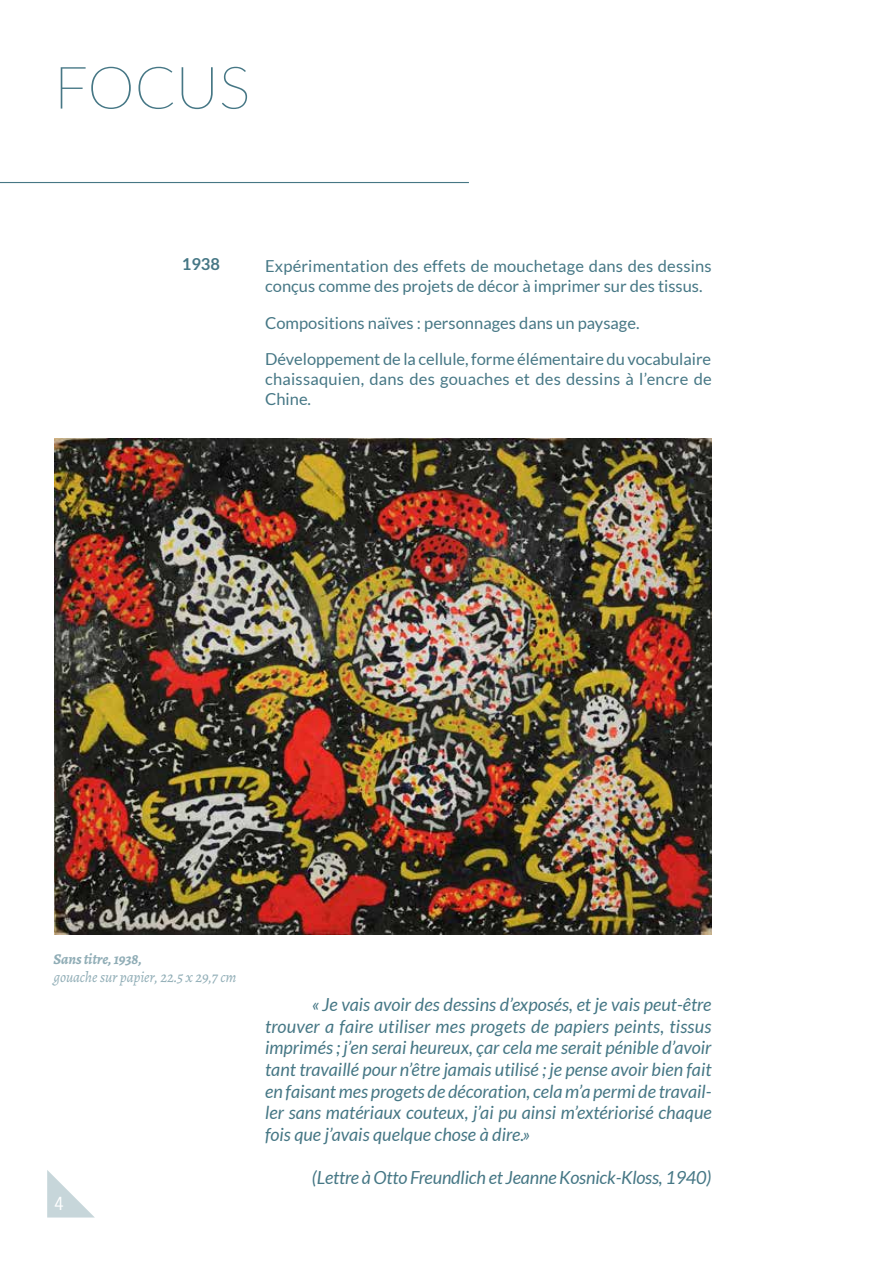
<style>
.page{position:relative;width:893px;height:1263px;background:#fff}
.page>*{position:absolute;margin:0;border:0;box-sizing:border-box;transform-origin:0 0}
.t1{font:100 58.8px "Lato";color:#467785}
.t2{font:italic 18px/21.6px "Lato";letter-spacing:-.01em;color:#467785;text-align:justify}
.t3{font:700 18px "Letter Gothic";color:#fff}
.t4{font:16.5px/19.8px "Lato";letter-spacing:.005em;color:#467785}
.t5{font:700 16.5px "Lato";color:#467785}
.t6{font:italic 15px "Alegreya";letter-spacing:-.01em;color:#90adb6}
.t7{font:italic 700 15px "Alegreya";letter-spacing:-.01em;color:#90adb6}
</style>
<div class="page">
<svg style="left:47px;top:1170px;width:47px;height:47px"></svg>
<img style="left:54px;top:439px;width:658px;height:495px">
<hr style="left:0;top:182px;width:469px;height:1px;background:#467785">
<h1 class="t1" style="left:54px;top:47px;width:198px">FOCUS</h1>
<p class="t5" style="left:182px;top:254px;width:40px">1938</p>
<p class="t4" style="left:265px;top:256px;width:448px">Expérimentation des effets de mouchetage dans des dessins conçus comme des projets de décor à imprimer sur des tissus.</p>
<p class="t4" style="left:265px;top:312px;width:376px">Compositions naïves : personnages dans un paysage.</p>
<p class="t4" style="left:265px;top:349px;width:448px;text-align:justify">Développement de la cellule, forme élémentaire du vocabulaire chaissaquien, dans des gouaches et des dessins à l’encre de Chine.</p>
<p class="t7" style="left:54px;top:950px;width:90px">Sans titre, 1938,</p>
<p class="t6" style="left:54px;top:968px;width:184px">gouache sur papier, 22.5 x 29,7 cm</p>
<p class="t3" style="left:54px;top:1193px;width:12px">4</p>
<p class="t2" style="left:265px;top:994px;width:448px;text-indent:47px">« Je vais avoir des dessins d’exposés, et je vais peut-être trouver a faire utiliser mes progets de papiers peints, tissus imprimés ; j’en serai heureux, çar cela me serait pénible d’avoir tant travaillé pour n’être jamais utilisé ; je pense avoir bien fait en faisant mes progets de décoration, cela m’a permi de travail&shy;ler sans matériaux couteux, j’ai pu ainsi m’extériorisé chaque fois que j’avais quelque chose à dire.»</p>
<p class="t2" style="left:312px;top:1167px;width:401px">(Lettre à Otto Freundlich et Jeanne Kosnick-Kloss, 1940)</p>
</div>
